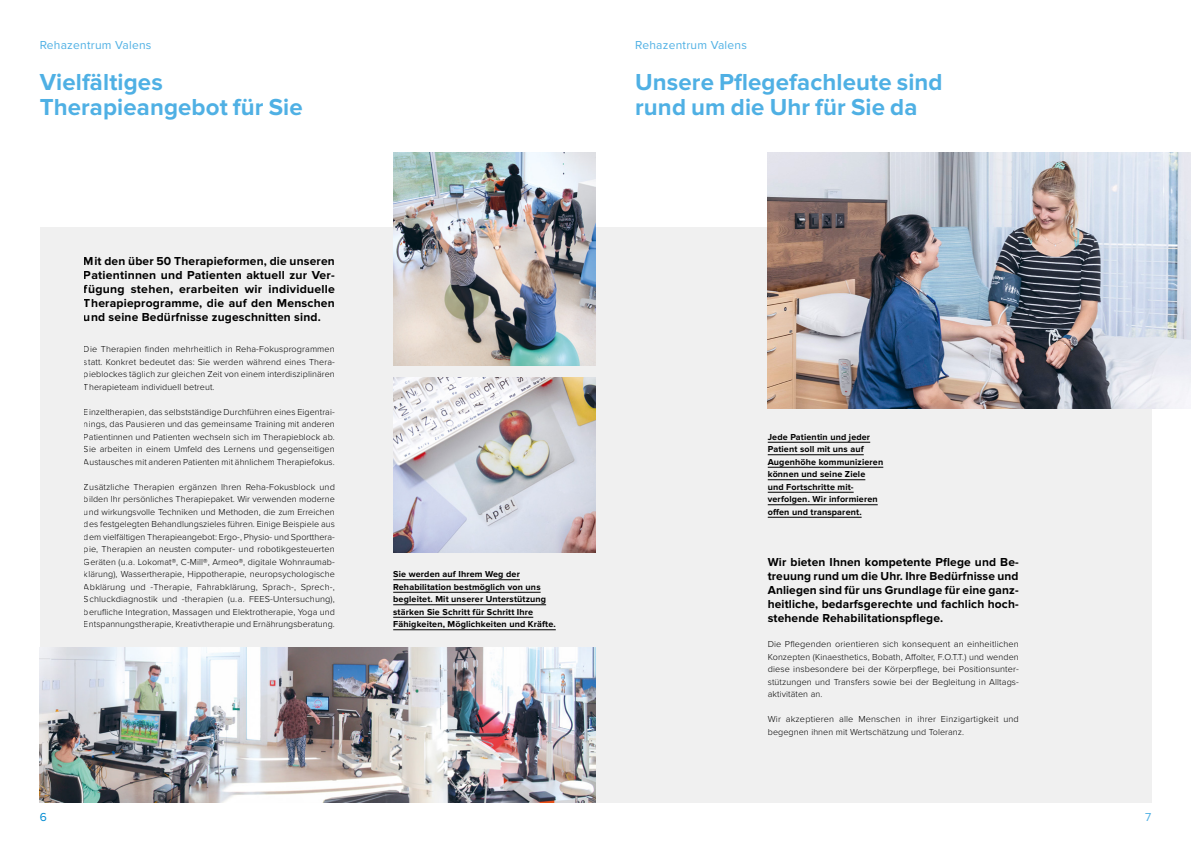
<style>
.page{position:relative;width:1191px;height:842px;background:#fff}
.page>*{position:absolute;margin:0;border:0;box-sizing:border-box;transform-origin:0 0}
.t1{font:700 24px/25px "Proxima Nova";letter-spacing:.005em;color:#4fb0e4}
.t2{font:700 12px/14px "Proxima Nova";letter-spacing:.015em;color:#000;text-align:justify}
.t3{font:12px "Proxima Nova";letter-spacing:.02em;color:#4fb0e4}
.t4{font:12px "Proxima Nova";color:#008bd2}
.t5{font:300 9px/12.5px "Proxima Nova";letter-spacing:.01em;color:#000;text-align:justify}
.t6{font:700 9px/12.5px "Proxima Nova";letter-spacing:.015em;color:#000}
</style>
<div class="page">
<div style="left:40px;top:227px;width:1111px;height:575px;background:#f0f0f0"></div>
<img style="left:767px;top:152px;width:424px;height:257px">
<hr style="left:767px;top:442px;width:103px;height:1px;background:#000">
<hr style="left:767px;top:455px;width:96px;height:1px;background:#000">
<hr style="left:767px;top:467px;width:116px;height:1px;background:#000">
<hr style="left:767px;top:480px;width:98px;height:1px;background:#000">
<hr style="left:767px;top:492px;width:86px;height:1px;background:#000">
<hr style="left:767px;top:505px;width:110px;height:1px;background:#000">
<hr style="left:767px;top:517px;width:94px;height:1px;background:#000">
<img style="left:40px;top:647px;width:555px;height:155px">
<hr style="left:393px;top:580px;width:127px;height:1px;background:#000">
<hr style="left:393px;top:592px;width:147px;height:1px;background:#000">
<hr style="left:393px;top:605px;width:153px;height:1px;background:#000">
<hr style="left:393px;top:617px;width:140px;height:1px;background:#000">
<hr style="left:393px;top:630px;width:163px;height:1px;background:#000">
<img style="left:393px;top:152px;width:202px;height:214px">
<img style="left:393px;top:377px;width:202px;height:175px">
<h2 class="t3" style="left:40px;top:36px;width:113px">Rehazentrum Valens</h2>
<h1 class="t1" style="left:40px;top:70px;width:264px">Vielfältiges<br>Therapieangebot für Sie</h1>
<h2 class="t2" style="left:84px;top:254px;width:253px">Mit den über 50 Therapieformen, die unseren Patientinnen und Patienten aktuell zur Ver&shy;fügung stehen, erarbeiten wir individuelle Therapieprogramme, die auf den Menschen und seine Bedürfnisse zugeschnitten sind.</h2>
<p class="t5" style="left:84px;top:343px;width:252px">Die Therapien finden mehrheitlich in Reha-Fokusprogrammen statt. Konkret bedeutet das: Sie werden während eines Thera&shy;pieblockes täglich zur gleichen Zeit von einem interdisziplinären Therapieteam individuell betreut.</p>
<p class="t5" style="left:84px;top:406px;width:252px">Einzeltherapien, das selbstständige Durchführen eines Eigentrai&shy;nings, das Pausieren und das gemeinsame Training mit anderen Patientinnen und Patienten wechseln sich im Therapieblock ab.<br>Sie arbeiten in einem Umfeld des Lernens und gegenseitigen Austausches mit anderen Patienten mit ähnlichem Therapiefokus.</p>
<p class="t5" style="left:84px;top:481px;width:252px">Zusätzliche Therapien ergänzen Ihren Reha-Fokusblock und bilden Ihr persönliches Therapiepaket. Wir verwenden moderne und wirkungsvolle Techniken und Methoden, die zum Erreichen des festgelegten Behandlungszieles führen. Einige Beispiele aus dem vielfältigen Therapieangebot: Ergo-, Physio- und Sportthera&shy;pie, Therapien an neusten computer- und robotikgesteuerten Geräten (u. a. Lokomat®, C-Mill®, Armeo®, digitale Wohnraumab&shy;klärung), Wassertherapie, Hippotherapie, neuropsychologische Abklärung und -Therapie, Fahrabklärung, Sprach-, Sprech-, Schluckdiagnostik und -therapien (u. a. FEES-Untersuchung), berufiche Integration, Massagen und Elektrotherapie, Yoga und Entspannungstherapie, Kreativtherapie und Ernährungsberatung.</p>
<p class="t6" style="left:393px;top:568px;width:164px">Sie werden auf Ihrem Weg der Rehabilitation bestmöglich von uns begleitet. Mit unserer Unterstützung stärken Sie Schritt für Schritt Ihre Fähigkeiten, Möglichkeiten und Kräfte.</p>
<h2 class="t3" style="left:635px;top:36px;width:113px">Rehazentrum Valens</h2>
<h1 class="t1" style="left:635px;top:70px;width:309px">Unsere Pflegefachleute sind rund um die Uhr für Sie da</h1>
<p class="t6" style="left:767px;top:431px;width:117px">Jede Patientin und jeder<br>Patient soll mit uns auf<br>Augenhöhe kommunizieren können und seine Ziele und Fortschritte mit&shy;verfolgen. Wir informieren offen und transparent.</p>
<h2 class="t2" style="left:767px;top:556px;width:252px">Wir bieten Ihnen kompetente Pflege und Be&shy;treuung rund um die Uhr. Ihre Bedürfnisse und Anliegen sind für uns Grundlage für eine ganz&shy;heitliche, bedarfsgerechte und fachlich hoch&shy;stehende Rehabilitationspflege.</h2>
<p class="t5" style="left:767px;top:638px;width:253px">Die Pflegenden orientieren sich konsequent an einheitlichen Konzepten (Kinaesthetics, Bobath, Affolter, F.O.T.T.) und wenden diese insbesondere bei der Körperpflege, bei Positionsunter&shy;stützungen und Transfers sowie bei der Begleitung in Alltags&shy;aktivitäten an.</p>
<p class="t5" style="left:767px;top:713px;width:252px">Wir akzeptieren alle Menschen in ihrer Einzigartigkeit und begegnen ihnen mit Wertschätzung und Toleranz.</p>
<h2 class="t4" style="left:40px;top:808px;width:9px">6</h2>
<h2 class="t3" style="left:1145px;top:808px;width:8px">7</h2>
</div>
